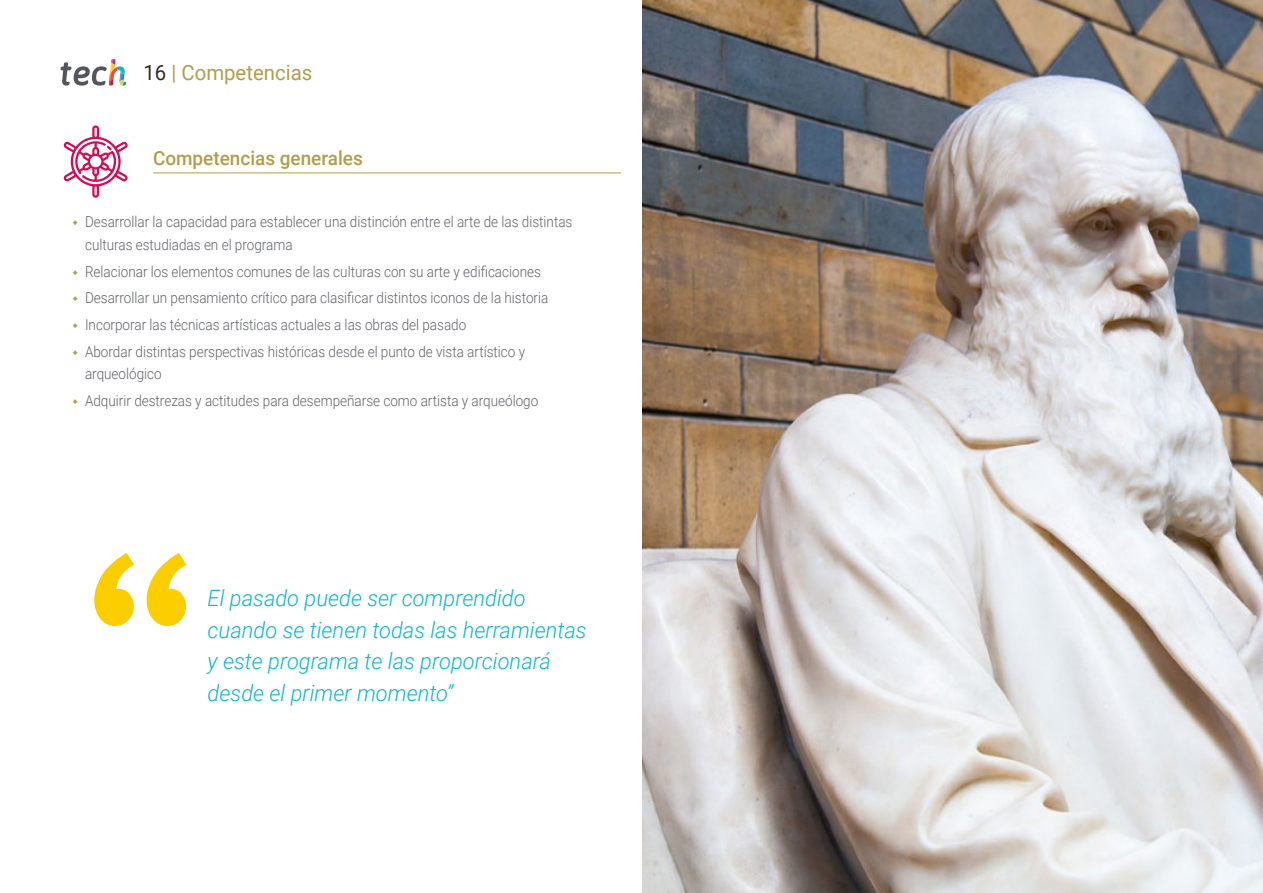
<style>
.page{position:relative;width:1263px;height:893px;background:#fff}
.page>*{position:absolute;margin:0;border:0;box-sizing:border-box;transform-origin:0 0}
.t1{font:italic 300 22.5px/31.5px "Roboto";color:#0fb6cf}
.t2{font:21px "Roboto";color:#b49c4b}
.t3{font:500 19.5px "Roboto";color:#b49c4b}
.t4{font:300 15px/26.7px "Roboto";color:#61646a;scale:.9 1}
.s1{color:#312e20}
</style>
<div class="page">
<hr style="left:153px;top:173px;width:468px;height:1px;background:#b49c4b">
<svg style="left:63px;top:125px;width:65px;height:73px"></svg>
<img style="left:642px;top:0;width:621px;height:893px">
<svg style="left:61px;top:59px;width:65px;height:27px"></svg>
<svg style="left:94px;top:553px;width:92px;height:73px"></svg>
<h2 class="t2" style="left:144px;top:57px;width:170px"><span class="s1">16</span> | Competencias</h2>
<h3 class="t3" style="left:153px;top:144px;width:211px">Competencias generales</h3>
<p class="t4" style="left:85px;top:210px;width:543px;line-height:22.5px">Desarrollar la capacidad para establecer una distinción entre el arte de las distintas culturas estudiadas en el programa</p>
<p class="t4" style="left:85px;top:257px;width:516px">Relacionar los elementos comunes de las culturas con su arte y edificaciones Desarrollar un pensamiento crítico para clasificar distintos iconos de la historia Incorporar las técnicas artísticas actuales a las obras del pasado<br>Abordar distintas perspectivas históricas desde el punto de vista artístico y</p>
<p class="t4" style="left:85px;top:360px;width:505px">arqueológico<br>Adquirir destrezas y actitudes para desempeñarse como artista y arqueólogo</p>
<h1 class="t1" style="left:208px;top:582px;width:381px">El pasado puede ser comprendido cuando se tienen todas las herramientas y este programa te las proporcionará desde el primer momento”</h1>
</div>
